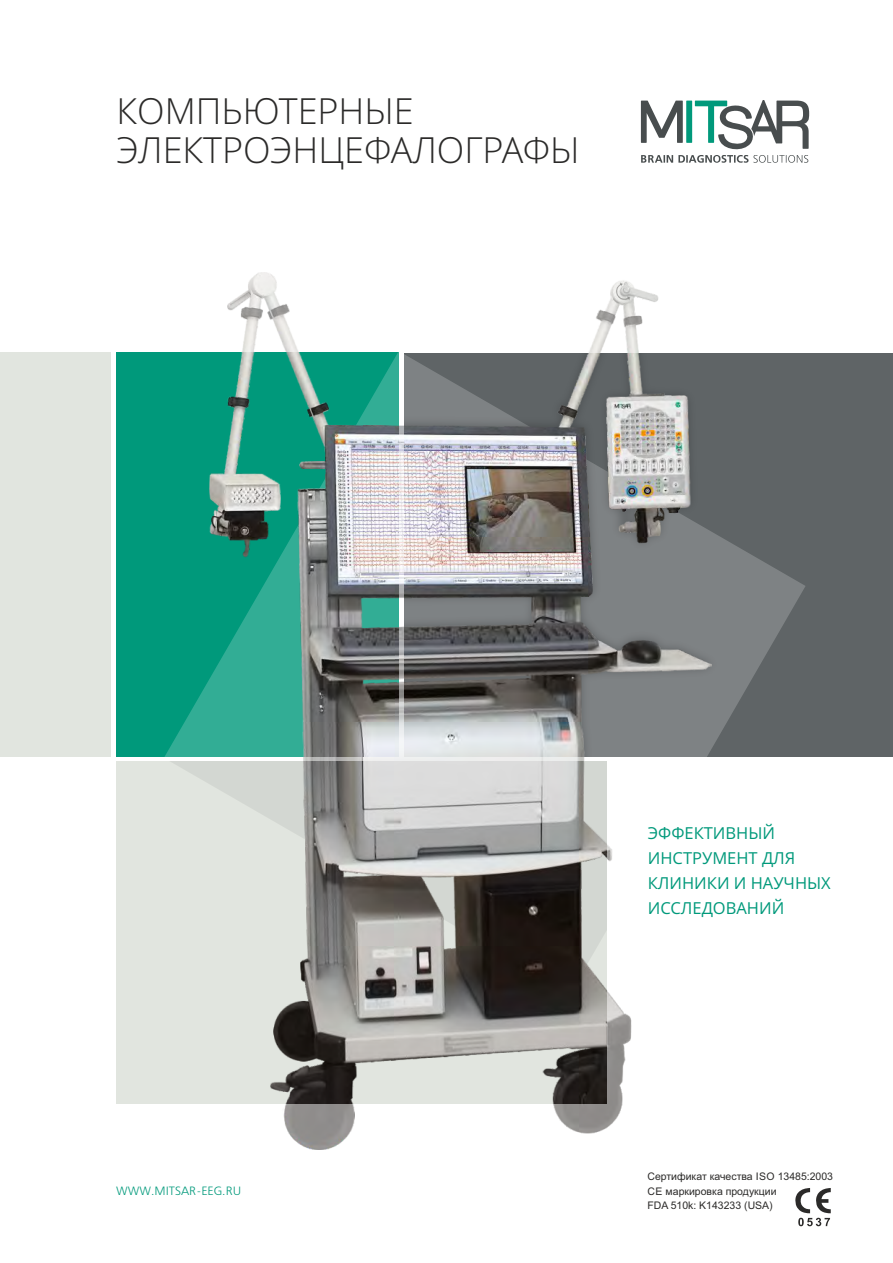
<style>
.page{position:relative;width:893px;height:1263px;background:#fff}
.page>*{position:absolute;margin:0;border:0;box-sizing:border-box;transform-origin:0 0}
.t1{font:300 36px/39.2px "Open Sans";color:#2b2a29}
.t2{font:16.5px/24.8px "Open Sans";color:#00997b}
.t3{font:12px "Free Set CTT";color:#00997b}
.t4{font:10.5px/14.1px "Arial";color:#2b2a29}
</style>
<div class="page">
<img style="left:210px;top:273px;width:449px;height:876px">
<svg style="left:795px;top:1188px;width:36px;height:38px"></svg>
<div style="left:116px;top:762px;width:491px;height:342px;background:#e1e5df"></div>
<svg style="left:172px;top:762px;width:38px;height:22px"></svg>
<img style="left:210px;top:762px;width:397px;height:342px">
<div style="left:116px;top:353px;width:283px;height:404px;background:#00997b"></div>
<svg style="left:164px;top:475px;width:46px;height:282px"></svg>
<img style="left:210px;top:353px;width:189px;height:404px">
<div style="left:404px;top:353px;width:489px;height:404px;background:#5f6466"></div>
<svg style="left:721px;top:537px;width:84px;height:195px;fill:#7e8284"></svg>
<div style="left:711px;top:531px;width:10px;height:218px;background:#7e8284"></div>
<img style="left:404px;top:353px;width:307px;height:404px">
<svg style="left:641px;top:100px;width:168px;height:63px"></svg>
<div style="left:0;top:353px;width:110px;height:404px;background:#e1e5df"></div>
<h1 class="t1" style="left:117px;top:95px;width:464px">КОМПЬЮТЕРНЫЕ<br>ЭЛЕКТРОЭНЦЕФАЛОГРАФЫ</h1>
<p class="t3" style="left:116px;top:1186px;width:127px">WWW.MITSAR-EEG.RU</p>
<h2 class="t2" style="left:648px;top:823px;width:184px">ЭФФЕКТИВНЫЙ<br>ИНСТРУМЕНТ ДЛЯ<br>КЛИНИКИ И НАУЧНЫХ<br>ИССЛЕДОВАНИЙ</h2>
<p class="t4" style="left:647px;top:1171px;width:187px">Сертификат качества ISO 13485:2003<br>CE маркировка продукции<br>FDA 510k: K143233 (USA)</p>
</div>
